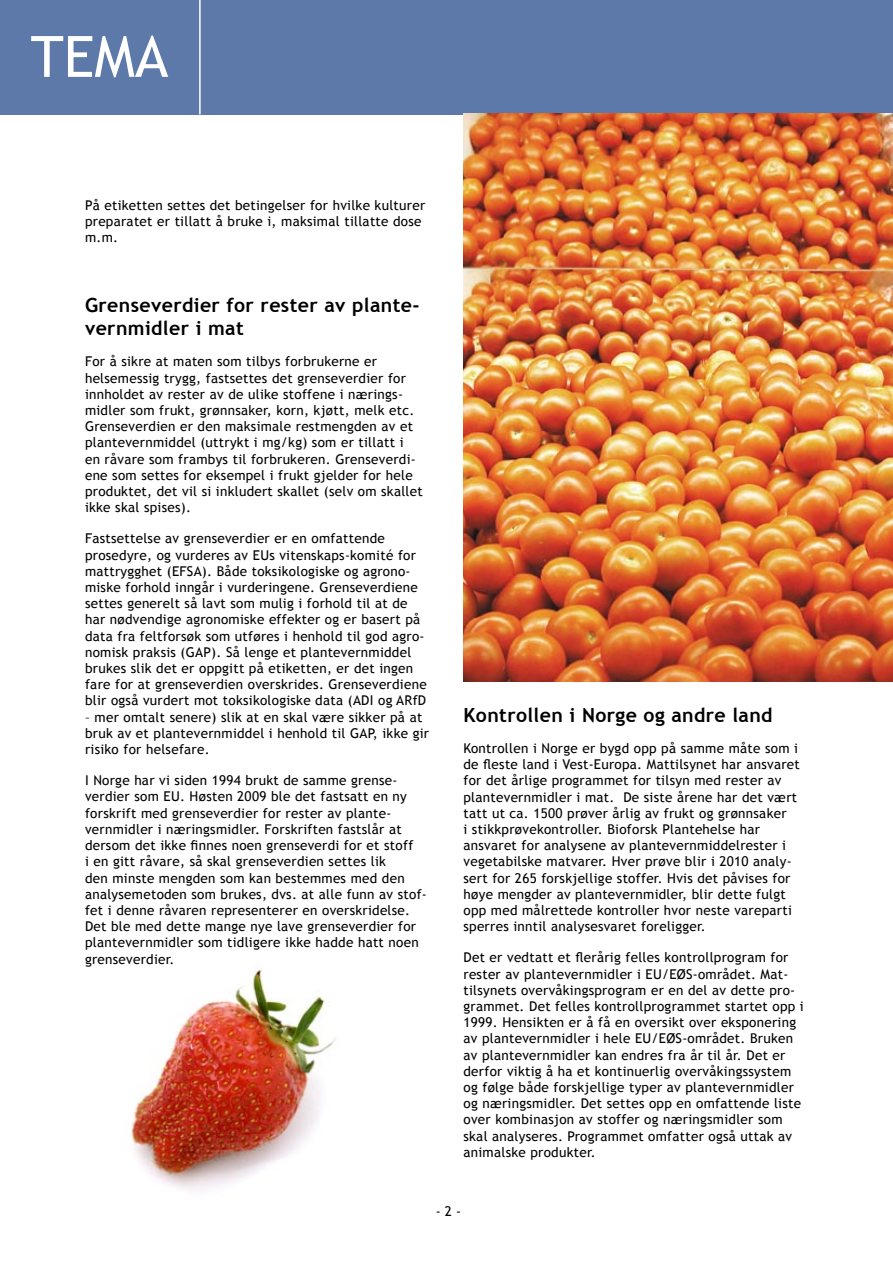
<style>
.page{position:relative;width:893px;height:1263px;background:#fff}
.page>*{position:absolute;margin:0;border:0;box-sizing:border-box;transform-origin:0 0}
.t1{font:57px "Trebuchet MS";color:#fff}
.t2{font:700 19.5px/23.4px "Trebuchet MS";letter-spacing:.02em;color:#000}
.t3{font:13.5px/16.2px "Trebuchet MS";letter-spacing:.02em;color:#000}
</style>
<div class="page">
<div style="left:0;top:0;width:893px;height:114px;background:#5c79aa"></div>
<hr style="left:199px;top:0;width:2px;height:114px;background:#fff">
<img style="left:131px;top:963px;width:205px;height:227px">
<img style="left:463px;top:113px;width:430px;height:568px">
<h1 class="t1" style="left:31px;top:23px;width:139px">TEMA</h1>
<p class="t3" style="left:85px;top:197px;width:342px">På etiketten settes det betingelser for hvilke kulturer preparatet er tillatt å bruke i, maksimal tillatte dose m.m.</p>
<h2 class="t2" style="left:85px;top:293px;width:336px">Grenseverdier for rester av plante&shy;vernmidler i mat</h2>
<p class="t3" style="left:85px;top:354px;width:339px">For å sikre at maten som tilbys forbrukerne er helsemessig trygg, fastsettes det grenseverdier for innholdet av rester av de ulike stoffene i nærings&shy;midler som frukt, grønnsaker, korn, kjøtt, melk etc.<br>Grenseverdien er den maksimale restmengden av et plantevernmiddel (uttrykt i mg/kg) som er tillatt i<br>en råvare som frambys til forbrukeren. Grenseverdi&shy;ene som settes for eksempel i frukt gjelder for hele produktet, det vil si inkludert skallet (selv om skallet ikke skal spises).</p>
<p class="t3" style="left:85px;top:531px;width:343px">Fastsettelse av grenseverdier er en omfattende prosedyre, og vurderes av EUs vitenskaps-komité for mattrygghet (EFSA). Både toksikologiske og agrono&shy;miske forhold inngår i vurderingene. Grenseverdiene settes generelt så lavt som mulig i forhold til at de har nødvendige agronomiske effekter og er basert på data fra feltforsøk som utføres i henhold til god agro&shy;nomisk praksis (GAP). Så lenge et plantevernmiddel brukes slik det er oppgitt på etiketten, er det ingen fare for at grenseverdien overskrides. Grenseverdiene blir også vurdert mot toksikologiske data (ADI og ARfD</p>
<p class="t3" style="left:85px;top:709px;width:346px">– mer omtalt senere) slik at en skal være sikker på at bruk av et plantevernmiddel i henhold til GAP, ikke gir risiko for helsefare.</p>
<p class="t3" style="left:85px;top:772px;width:343px">I Norge har vi siden 1994 brukt de samme grense&shy;verdier som EU. Høsten 2009 ble det fastsatt en ny forskrift med grenseverdier for rester av plante&shy;vernmidler i næringsmidler. Forskriften fastslår at dersom det ikke finnes noen grenseverdi for et stoff<br>i en gitt råvare, så skal grenseverdien settes lik<br>den minste mengden som kan bestemmes med den analysemetoden som brukes, dvs. at alle funn av stof&shy;fet i denne råvaren representerer en overskridelse.<br>Det ble med dette mange nye lave grenseverdier for plantevernmidler som tidligere ikke hadde hatt noen grenseverdier.</p>
<h2 class="t2" style="left:463px;top:703px;width:311px">Kontrollen i Norge og andre land</h2>
<p class="t3" style="left:463px;top:740px;width:338px">Kontrollen i Norge er bygd opp på samme måte som i de fleste land i Vest-Europa. Mattilsynet har ansvaret for det årlige programmet for tilsyn med rester av plantevernmidler i mat. De siste årene har det vært tatt ut ca. 1500 prøver årlig av frukt og grønnsaker<br>i stikkprøvekontroller. Bioforsk Plantehelse har ansvaret for analysene av plantevernmiddelrester i vegetabilske matvarer. Hver prøve blir i 2010 analy&shy;sert for 265 forskjellige stoffer. Hvis det påvises for høye mengder av plantevernmidler, blir dette fulgt opp med målrettede kontroller hvor neste vareparti sperres inntil analysesvaret foreligger.</p>
<p class="t3" style="left:463px;top:950px;width:342px">Det er vedtatt et flerårig felles kontrollprogram for rester av plantevernmidler i EU/EØS-området. Mat&shy;tilsynets overvåkingsprogram er en del av dette pro&shy;grammet. Det felles kontrollprogrammet startet opp i 1999. Hensikten er å få en oversikt over eksponering av plantevernmidler i hele EU/EØS-området. Bruken av plantevernmidler kan endres fra år til år. Det er derfor viktig å ha et kontinuerlig overvåkingssystem og følge både forskjellige typer av plantevernmidler og næringsmidler. Det settes opp en omfattende liste over kombinasjon av stoffer og næringsmidler som skal analyseres. Programmet omfatter også uttak av animalske produkter.</p>
<p class="t3" style="left:436px;top:1203px;width:27px">- 2 -</p>
</div>
